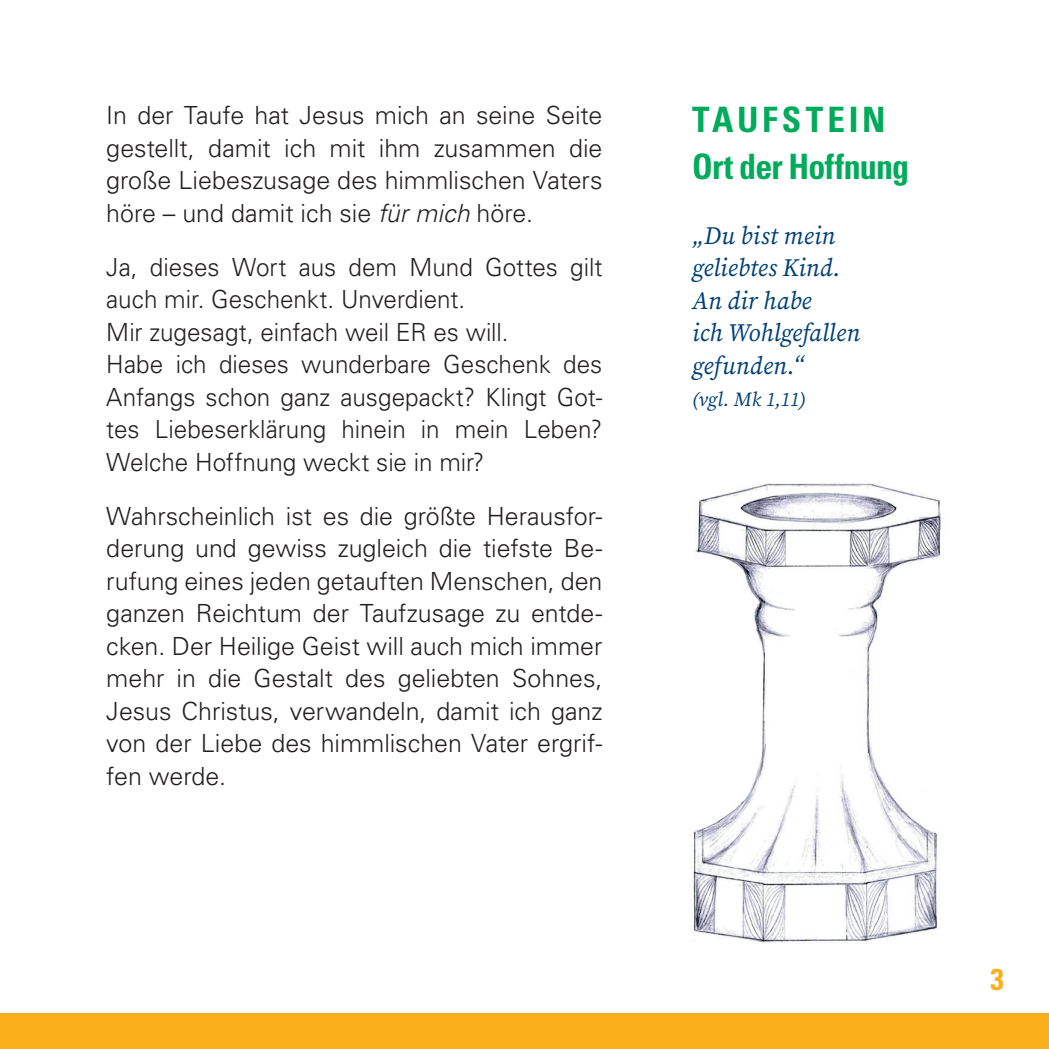
<style>
.page{position:relative;width:1049px;height:1049px;background:#fff}
.page>*{position:absolute;margin:0;border:0;box-sizing:border-box;transform-origin:0 0}
.t1{font:700 condensed 35px/47px "Univers LT Std";letter-spacing:.015em;color:#00ab5b}
.t2{font:700 condensed 30px "Univers LT Std";color:#fbaf1b}
.t3{font:300 25px/32.5px "Univers LT Std";color:#231f20;text-align:justify}
.t4{font:italic 25px/32.5px "Source Serif Variable";letter-spacing:.005em;color:#014077}
.t5{font:italic 20px "Source Serif Variable";color:#014077}
.s1{font-style:italic}
</style>
<div class="page">
<div style="left:0;top:1013px;width:1049px;height:36px;background:#fbaf1b"></div>
<img style="left:692px;top:483px;width:249px;height:460px">
<p class="t3" style="left:106px;top:99px;width:498px">In der Taufe hat Jesus mich an seine Seite gestellt, damit ich mit ihm zusammen die große Liebeszusage des himmlischen Vaters höre – und damit ich sie <span class="s1">für mich</span> höre.</p>
<p class="t3" style="left:106px;top:251px;width:498px;text-align:left">Ja, dieses Wort aus dem Mund Gottes gilt auch mir. Geschenkt. Unverdient.<br>Mir zugesagt, einfach weil ER es will.<br>Habe ich dieses wunderbare Geschenk des Anfangs schon ganz ausgepackt? Klingt Got&shy;tes Liebeserklärung hinein in mein Leben?<br>Welche Hoffnung weckt sie in mir?</p>
<p class="t3" style="left:106px;top:499px;width:498px">Wahrscheinlich ist es die größte Herausfor&shy;derung und gewiss zugleich die tiefste Be&shy;rufung eines jeden getauften Menschen, den ganzen Reichtum der Taufzusage zu entde&shy;cken. Der Heilige Geist will auch mich immer mehr in die Gestalt des geliebten Sohnes, Jesus Christus, verwandeln, damit ich ganz von der Liebe des himmlischen Vater ergrif&shy;fen werde.</p>
<h1 class="t1" style="left:692px;top:96px;width:218px">TAUFSTEIN<br>Ort der Hoffnung</h1>
<p class="t4" style="left:692px;top:219px;width:169px">„Du bist mein geliebtes Kind.<br>An dir habe<br>ich Wohlgefallen gefunden.“</p>
<p class="t5" style="left:692px;top:386px;width:115px">(vgl. Mk 1,11)</p>
<p class="t2" style="left:990px;top:961px;width:15px">3</p>
</div>
